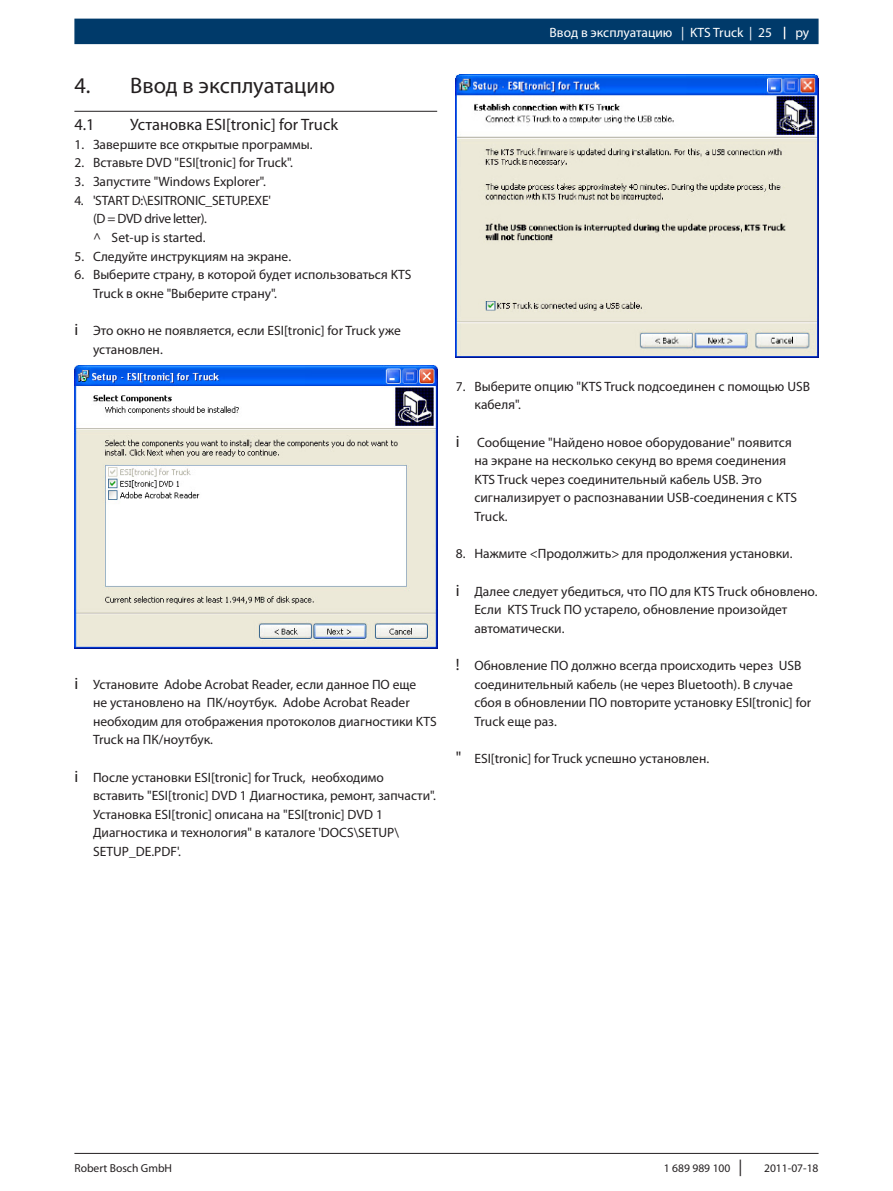
<style>
.page{position:relative;width:893px;height:1191px;background:#fff}
.page>*{position:absolute;margin:0;border:0;box-sizing:border-box;transform-origin:0 0}
.t1{font:22.5px "Myriad Pro";color:#231f20}
.t2{font:16.5px "Myriad Pro";color:#231f20}
.t3{font:13.5px/18.6px "Myriad Pro";color:#231f20}
.t4{font:13.5px "Myriad Pro";color:#fff}
.t5{font:11.55px "Myriad Pro";color:#231f20}
.s1{font-size:16.5px}
</style>
<div class="page">
<hr style="left:74px;top:1153px;width:745px;height:1px;background:#231f20">
<div style="left:74px;top:19px;width:745px;height:25px;background:#003a6a"></div>
<svg style="left:784px;top:27px;width:1px;height:12px"></svg>
<hr style="left:74px;top:111px;width:363px;height:1px;background:#231f20">
<img style="left:74px;top:366px;width:363px;height:282px">
<img style="left:456px;top:74px;width:363px;height:283px">
<h1 class="t1" style="left:74px;top:72px;width:262px">4. Ввод в эксплуатацию</h1>
<p class="t2" style="left:74px;top:115px;width:22px">4.1</p>
<p class="t2" style="left:130px;top:115px;width:209px">Установка ESI[tronic] for Truck</p>
<p class="t3" style="left:74px;top:135px;width:240px">1. Завершите все открытые программы.</p>
<p class="t3" style="left:74px;top:153px;width:220px">2. Вставьте DVD "ESI[tronic] for Truck".</p>
<p class="t3" style="left:74px;top:172px;width:193px">3. Запустите "Windows Explorer".</p>
<p class="t3" style="left:74px;top:191px;width:36px">4. 'Start</p>
<p class="t3" style="left:93px;top:191px;width:180px;text-indent:39px">D:\ESITRONIC_SETUP.EXE' (D = DVD drive letter).<br>? Set-up is started.</p>
<p class="t3" style="left:74px;top:246px;width:218px">5. Следуйте инструкциям на экране.</p>
<p class="t3" style="left:93px;top:265px;width:320px;text-indent:-19px">6. Выберите страну, в которой будет использоваться KTS<br>Truck в окне "Выберите страну".</p>
<p class="t3" style="left:93px;top:321px;width:309px;text-indent:-19px"><span class="s1">i</span> Это окно не появляется, если ESI[tronic] for Truck уже установлен.</p>
<p class="t3" style="left:93px;top:674px;width:345px;text-indent:-19px"><span class="s1">i</span> Установите Adobe Acrobat Reader, если данное ПО еще<br>не установлено на ПК/ноутбук. Adobe Acrobat Reader необходим для отображения протоколов диагностики KTS Truck на ПК/ноутбук.</p>
<p class="t3" style="left:93px;top:767px;width:345px;text-indent:-19px"><span class="s1">i</span> После установки ESI[tronic] for Truck, необходимо вставить "ESI[tronic] DVD 1 Диагностика, ремонт, запчасти".<br>Установка ESI[tronic] описана на "ESI[tronic] DVD 1<br>Диагностика и технология" в каталоге 'DOCS\SETUP\ SETUP_DE.PDF'.</p>
<p class="t4" style="left:550px;top:24px;width:224px">Ввод в эксплуатацию | KTS Truck | 25</p>
<p class="t4" style="left:795px;top:24px;width:15px">ру</p>
<p class="t3" style="left:474px;top:377px;width:337px;text-indent:-19px">7. Выберите опцию "KTS Truck подсоединен с помощью USB кабеля".</p>
<p class="t2" style="left:456px;top:431px;width:5px">i</p>
<p class="t3" style="left:474px;top:432px;width:324px">Сообщение "Найдено новое оборудование" появится на экране на несколько секунд во время соединения KTS Truck через соединительный кабель USB. Это сигнализирует о распознавании USB-соединения с KTS Truck.</p>
<p class="t3" style="left:456px;top:544px;width:338px">8. Нажмите &lt;Продолжить&gt; для продолжения установки.</p>
<p class="t3" style="left:474px;top:581px;width:345px;text-indent:-19px"><span class="s1">i</span> Далее следует убедиться, что ПО для KTS Truck обновлено.<br>Если KTS Truck ПО устарело, обновление произойдет автоматически.</p>
<p class="t3" style="left:474px;top:656px;width:338px;text-indent:-19px"><span class="s1">!</span> Обновление ПО должно всегда происходить через USB соединительный кабель (не через Bluetooth). В случае сбоя в обновлении ПО повторите установку ESI[tronic] for Truck еще раз.</p>
<p class="t3" style="left:456px;top:749px;width:255px"><span class="s1">"</span> ESI[tronic] for Truck успешно установлен.</p>
<p class="t5" style="left:74px;top:1161px;width:99px">Robert Bosch GmbH</p>
<p class="t5" style="left:664px;top:1161px;width:80px">1 689 989 100 <span class="s1">|</span></p>
<p class="t5" style="left:764px;top:1161px;width:56px">2011-07-18</p>
</div>
